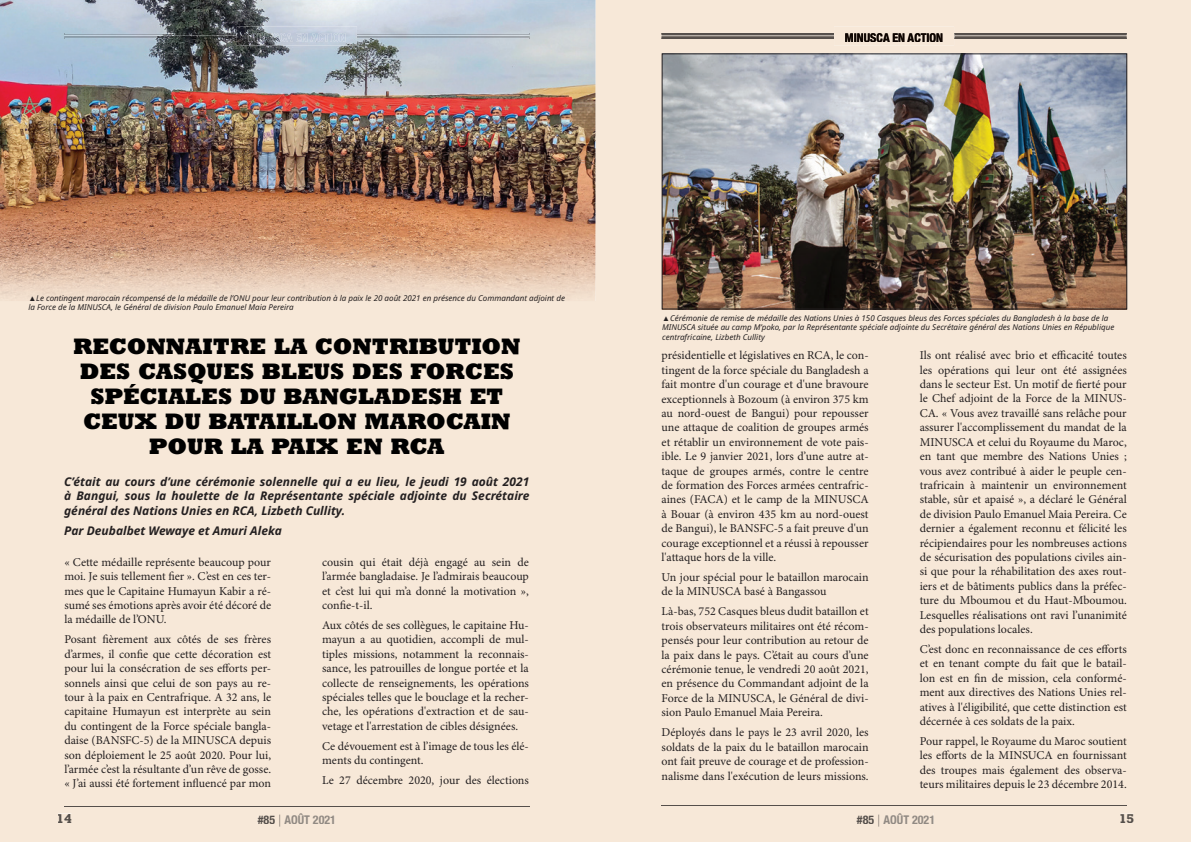
<style>
.page{position:relative;width:1191px;height:842px;background:#f7e8d8}
.page>*{position:absolute;margin:0;border:0;box-sizing:border-box;transform-origin:0 0}
.t1{font:800 21px/25.2px "Rockwell Nova";color:#000;text-align:center}
.t2{font:12px/14.4px "Minion Pro";color:#231f20;text-align:justify}
.t3{font:italic 700 12px/14.4px "Noto Sans";color:#231f20;text-align:justify}
.t4{font:700 condensed 12px "Helvetica Neue";color:#918a83}
.t5{font:700 condensed 12px "Helvetica Neue";color:#0c0806}
.t6{font:700 12px "Rockwell";color:#554f4b}
.t7{font:italic 8px/9.6px "Noto Sans";color:#231f20}
.s1{font-style:normal}
.s2{color:#554f4b}
.s3{font-weight:100;font-stretch:normal;color:#554f4b}
</style>
<div class="page">
<div style="left:258px;top:815px;width:17px;height:9px;background:#f7e8d8"></div>
<div style="left:275px;top:814px;width:6px;height:12px;background:#f7e8d8"></div>
<div style="left:284px;top:813px;width:50px;height:11px;background:#f7e8d8"></div>
<div style="left:857px;top:815px;width:17px;height:9px;background:#f7e8d8"></div>
<div style="left:874px;top:814px;width:6px;height:12px;background:#f7e8d8"></div>
<div style="left:883px;top:813px;width:50px;height:11px;background:#f7e8d8"></div>
<hr style="left:64px;top:806px;width:465px;height:1px;background:#554f4b">
<hr style="left:661px;top:805px;width:465px;height:1px;background:#554f4b">
<hr style="left:954px;top:33px;width:172px;height:2px;background:#554f4b">
<hr style="left:661px;top:33px;width:173px;height:2px;background:#554f4b">
<hr style="left:954px;top:36px;width:172px;height:1px;background:#554f4b">
<hr style="left:661px;top:36px;width:173px;height:1px;background:#554f4b">
<hr style="left:954px;top:37px;width:172px;height:2px;background:#554f4b">
<hr style="left:661px;top:37px;width:173px;height:2px;background:#554f4b">
<svg style="left:834px;top:26px;width:120px;height:20px;background:#f7e8d9"></svg>
<div style="left:845px;top:33px;width:97px;height:9px;background:#f7e8d8"></div>
<div style="left:58px;top:813px;width:13px;height:9px;background:#f7e8d8"></div>
<div style="left:1120px;top:814px;width:13px;height:9px;background:#f7e8d8"></div>
<img style="left:0;top:0;width:595px;height:301px">
<img style="left:64px;top:33px;width:465px;height:6px">
<img style="left:237px;top:26px;width:120px;height:20px">
<img style="left:248px;top:33px;width:97px;height:9px">
<img style="left:664px;top:56px;width:461px;height:251px">
<div style="left:662px;top:54px;width:465px;height:255px;border:1px solid #231f20"></div>
<p class="t5" style="left:845px;top:28px;width:100px">MINUSCA EN ACTION</p>
<p class="t7" style="left:28px;top:293px;width:538px"><span class="s1">▲</span>Le contingent marocain récompensé de la médaille de l’ONU pour leur contribution à la paix le 20 août 2021 en présence du Commandant adjoint de la Force de la MINUSCA, le Général de division Paulo Emanuel Maia Pereira</p>
<h1 class="t1" style="left:73px;top:333px;width:449px">RECONNAITRE LA CONTRIBUTION<br>DES CASQUES BLEUS DES FORCES<br>SPÉCIALES DU BANGLADESH ET<br>CEUX DU BATAILLON MAROCAIN<br>POUR LA PAIX EN RCA</h1>
<p class="t3" style="left:64px;top:475px;width:467px">C’était au cours d’une cérémonie solennelle qui a eu lieu, le jeudi 19 août 2021 à Bangui, sous la houlette de la Représentante spéciale adjointe du Secrétaire général des Nations Unies en RCA, Lizbeth Cullity.</p>
<p class="t3" style="left:64px;top:523px;width:219px">Par Deubalbet Wewaye et Amuri Aleka</p>
<p class="t2" style="left:64px;top:555px;width:208px">« Cette médaille représente beaucoup pour moi. Je suis tellement fier ». C’est en ces ter&shy;mes que le Capitaine Humayun Kabir a ré&shy;sumé ses émotions après avoir été décoré de la médaille de l’ONU.</p>
<p class="t2" style="left:64px;top:633px;width:208px">Posant fièrement aux côtés de ses frères d’armes, il confie que cette décoration est pour lui la consécration de ses efforts per&shy;sonnels ainsi que celui de son pays au re&shy;tour à la paix en Centrafrique. A 32 ans, le capitaine Humayun est interprète au sein du contingent de la Force spéciale bangla&shy;daise (BANSFC-5) de la MINUSCA depuis son déploiement le 25 août 2020. Pour lui, l’armée c’est la résultante d’un rêve de gosse. « J’ai aussi été fortement influencé par mon</p>
<p class="t2" style="left:322px;top:555px;width:208px">cousin qui était déjà engagé au sein de l’armée bangladaise. Je l’admirais beaucoup et c’est lui qui m’a donné la motivation », confie-t-il.</p>
<p class="t2" style="left:322px;top:618px;width:208px">Aux côtés de ses collègues, le capitaine Hu&shy;mayun a au quotidien, accompli de mul&shy;tiples missions, notamment la reconnais&shy;sance, les patrouilles de longue portée et la collecte de renseignements, les opérations spéciales telles que le bouclage et la recher&shy;che, les opérations d'extraction et de sau&shy;vetage et l'arrestation de cibles désignées.</p>
<p class="t2" style="left:322px;top:739px;width:208px">Ce dévouement est à l’image de tous les élé&shy;ments du contingent.</p>
<p class="t2" style="left:322px;top:774px;width:208px">Le 27 décembre 2020, jour des élections</p>
<p class="t7" style="left:662px;top:313px;width:454px"><span class="s1">▲</span>Cérémonie de remise de médaille des Nations Unies à 150 Casques bleus des Forces spéciales du Bangladesh à la base de la<br>MINUSCA située au camp M’poko, par la Représentante spéciale adjointe du Secrétaire général des Nations Unies en République centrafricaine, Lizbeth Cullity</p>
<p class="t2" style="left:661px;top:349px;width:209px">présidentielle et législatives en RCA, le con&shy;tingent de la force spéciale du Bangladesh a fait montre d'un courage et d'une bravoure exceptionnels à Bozoum (à environ 375 km au nord-ouest de Bangui) pour repousser une attaque de coalition de groupes armés et rétablir un environnement de vote pais&shy;ible. Le 9 janvier 2021, lors d’une autre at&shy;taque de groupes armés, contre le centre de formation des Forces armées centrafric&shy;aines (FACA) et le camp de la MINUSCA à Bouar (à environ 435 km au nord-ouest de Bangui), le BANSFC-5 a fait preuve d'un courage exceptionnel et a réussi à repousser l'attaque hors de la ville.</p>
<p class="t2" style="left:661px;top:570px;width:209px">Un jour spécial pour le bataillon marocain de la MINUSCA basé à Bangassou</p>
<p class="t2" style="left:661px;top:605px;width:209px">Là-bas, 752 Casques bleus dudit bataillon et trois observateurs militaires ont été récom&shy;pensés pour leur contribution au retour de la paix dans le pays. C’était au cours d’une cérémonie tenue, le vendredi 20 août 2021, en présence du Commandant adjoint de la Force de la MINUSCA, le Général de divi&shy;sion Paulo Emanuel Maia Pereira.</p>
<p class="t2" style="left:661px;top:726px;width:209px">Déployés dans le pays le 23 avril 2020, les soldats de la paix du le bataillon marocain ont fait preuve de courage et de profession&shy;nalisme dans l'exécution de leurs missions.</p>
<p class="t2" style="left:919px;top:349px;width:209px">Ils ont réalisé avec brio et efficacité toutes les opérations qui leur ont été assignées dans le secteur Est. Un motif de fierté pour le Chef adjoint de la Force de la MINUS-CA. « Vous avez travaillé sans relâche pour assurer l'accomplissement du mandat de la MINUSCA et celui du Royaume du Maroc, en tant que membre des Nations Unies ; vous avez contribué à aider le peuple cen&shy;trafricain à maintenir un environnement stable, sûr et apaisé », a déclaré le Général de division Paulo Emanuel Maia Pereira. Ce dernier a également reconnu et félicité les récipiendaires pour les nombreuses actions de sécurisation des populations civiles ain&shy;si que pour la réhabilitation des axes rout&shy;iers et de bâtiments publics dans la préfec&shy;ture du Mboumou et du Haut-Mboumou.<br>Lesquelles réalisations ont ravi l’unanimité des populations locales.</p>
<p class="t2" style="left:919px;top:642px;width:209px">C’est donc en reconnaissance de ces efforts et en tenant compte du fait que le batail&shy;lon est en fin de mission, cela conformé&shy;ment aux directives des Nations Unies rel&shy;atives à l'éligibilité, que cette distinction est décernée à ces soldats de la paix.</p>
<p class="t2" style="left:919px;top:734px;width:209px">Pour rappel, le Royaume du Maroc soutient les efforts de la MINSUCA en fournissant des troupes mais également des observa&shy;teurs militaires depuis le 23 décembre 2014.</p>
<p class="t4" style="left:258px;top:809px;width:80px"><span class="s2">#85</span> <span class="s3">|</span> AOÛT 2021</p>
<p class="t4" style="left:857px;top:809px;width:80px"><span class="s2">#85</span> <span class="s3">|</span> AOÛT 2021</p>
<p class="t6" style="left:57px;top:810px;width:17px">14</p>
<p class="t6" style="left:1119px;top:810px;width:17px">15</p>
</div>
